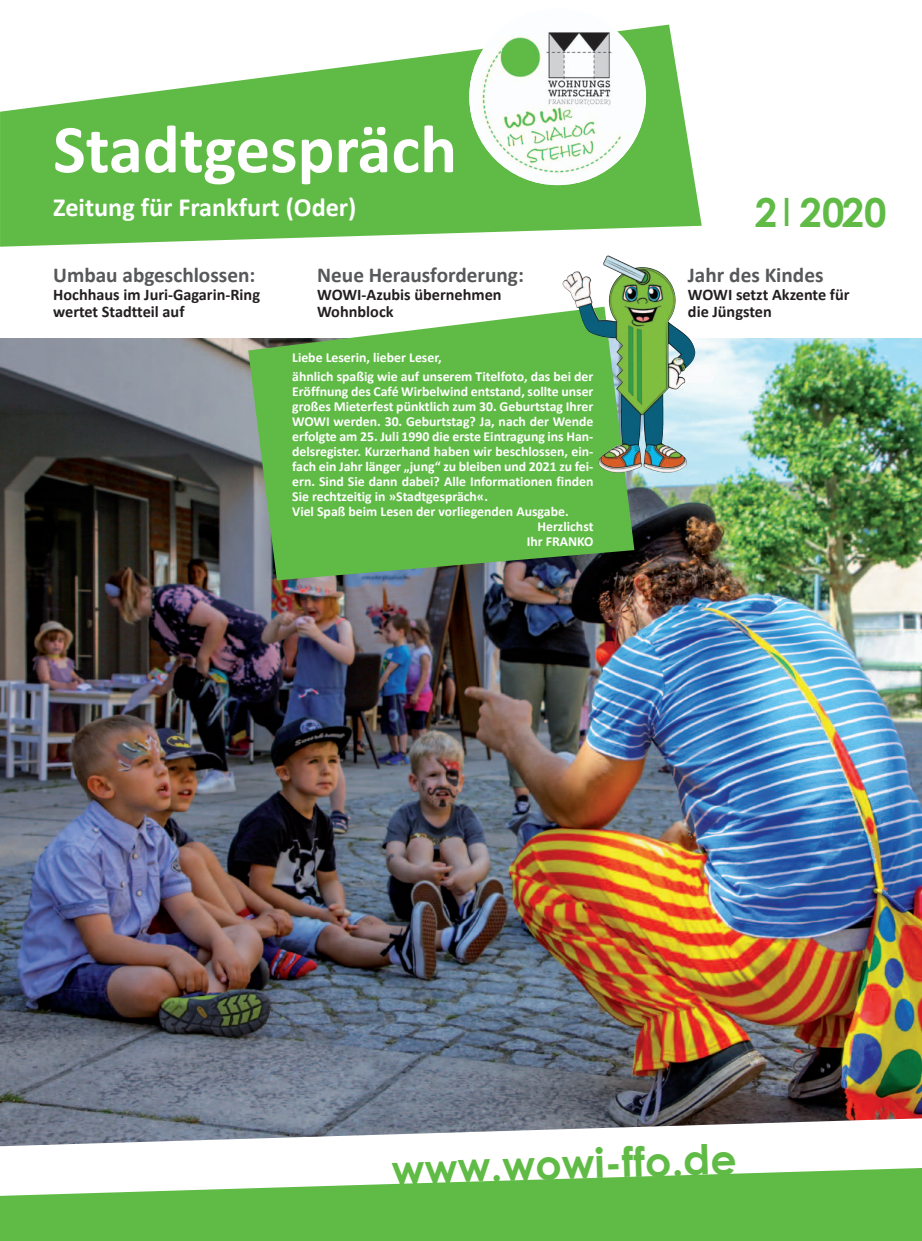
<style>
.page{position:relative;width:922px;height:1241px;background:#fff}
.page>*{position:absolute;margin:0;border:0;box-sizing:border-box;transform-origin:0 0}
.t1{font:700 68.75px "Calibri";color:#fff}
.t2{font:700 41.25px "Century Gothic";color:#60bb46}
.t3{font:700 40px "Century Gothic";color:#60bb46}
.t4{font:700 26.25px "Calibri";color:#fff}
.t5{font:700 21.25px "Calibri";color:#57585a}
.t6{font:700 16.25px/17.5px "Calibri";color:#231f20}
.t7{font:700 13.75px/18.5px "Calibri";color:#fff}
</style>
<div class="page">
<svg style="left:0;top:25px;width:702px;height:200px;fill:#60bb46"></svg>
<svg style="left:0;top:225px;width:730px;height:114px"></svg>
<img style="left:469px;top:8px;width:176px;height:177px;border-radius:88px">
<img style="left:0;top:339px;width:921px;height:779px">
<svg style="left:0;top:1118px;width:921px;height:29px"></svg>
<svg style="left:0;top:1168px;width:921px;height:72px;fill:#60bb46"></svg>
<svg style="left:248px;top:306px;width:386px;height:274px;background:#6ab557"></svg>
<img style="left:603px;top:255px;width:18px;height:57px">
<h1 class="t1" style="left:53px;top:105px;width:405px">Stadtgespräch</h1>
<h3 class="t4" style="left:53px;top:191px;width:305px">Zeitung für Frankfurt (Oder)</h3>
<h3 class="t5" style="left:53px;top:261px;width:204px">Umbau abgeschlossen:</h3>
<p class="t6" style="left:53px;top:285px;width:208px">Hochhaus im Juri-Gagarin-Ring wertet Stadtteil auf</p>
<h3 class="t5" style="left:317px;top:262px;width:208px">Neue Herausforderung:</h3>
<p class="t6" style="left:317px;top:286px;width:186px">WOWI-Azubis übernehmen<br>Wohnblock</p>
<p class="t7" style="left:292px;top:348px;width:303px">Liebe Leserin, lieber Leser,<br>ähnlich spaßig wie auf unserem Titelfoto, das bei der</p>
<p class="t7" style="left:292px;top:382px;width:303px">Eröffnung des Café Wirbelwind entstand, sollte unser</p>
<p class="t7" style="left:292px;top:397px;width:303px">großes Mieterfest pünktlich zum 30. Geburtstag Ihrer</p>
<p class="t7" style="left:292px;top:412px;width:303px">WOWI werden. 30. Geburtstag? Ja, nach der Wende</p>
<p class="t7" style="left:292px;top:427px;width:303px">erfolgte am 25. Juli 1990 die erste Eintragung ins Han-</p>
<p class="t7" style="left:292px;top:442px;width:303px">delsregister. Kurzerhand haben wir beschlossen, ein-</p>
<p class="t7" style="left:292px;top:457px;width:303px">fach ein Jahr länger „jung“ zu bleiben und 2021 zu fei-</p>
<p class="t7" style="left:292px;top:472px;width:303px">ern. Sind Sie dann dabei? Alle Informationen finden</p>
<p class="t7" style="left:292px;top:487px;width:197px">Sie rechtzeitig in »Stadtgespräch«.</p>
<p class="t7" style="left:292px;top:502px;width:278px">Viel Spaß beim Lesen der vorliegenden Ausgabe.</p>
<p class="t7" style="left:537px;top:517px;width:57px">Herzlichst</p>
<p class="t7" style="left:526px;top:532px;width:68px">Ihr FRANKO</p>
<h3 class="t3" style="left:754px;top:187px;width:133px">2 <sup>|</sup> 2020</h3>
<h3 class="t5" style="left:687px;top:262px;width:137px">Jahr des Kindes</h3>
<p class="t6" style="left:687px;top:286px;width:163px">WOWI setzt Akzente für die Jüngsten</p>
<h2 class="t2" style="left:391px;top:1144px;width:346px;rotate:-2deg">www.wowi-ffo.de</h2>
</div>
